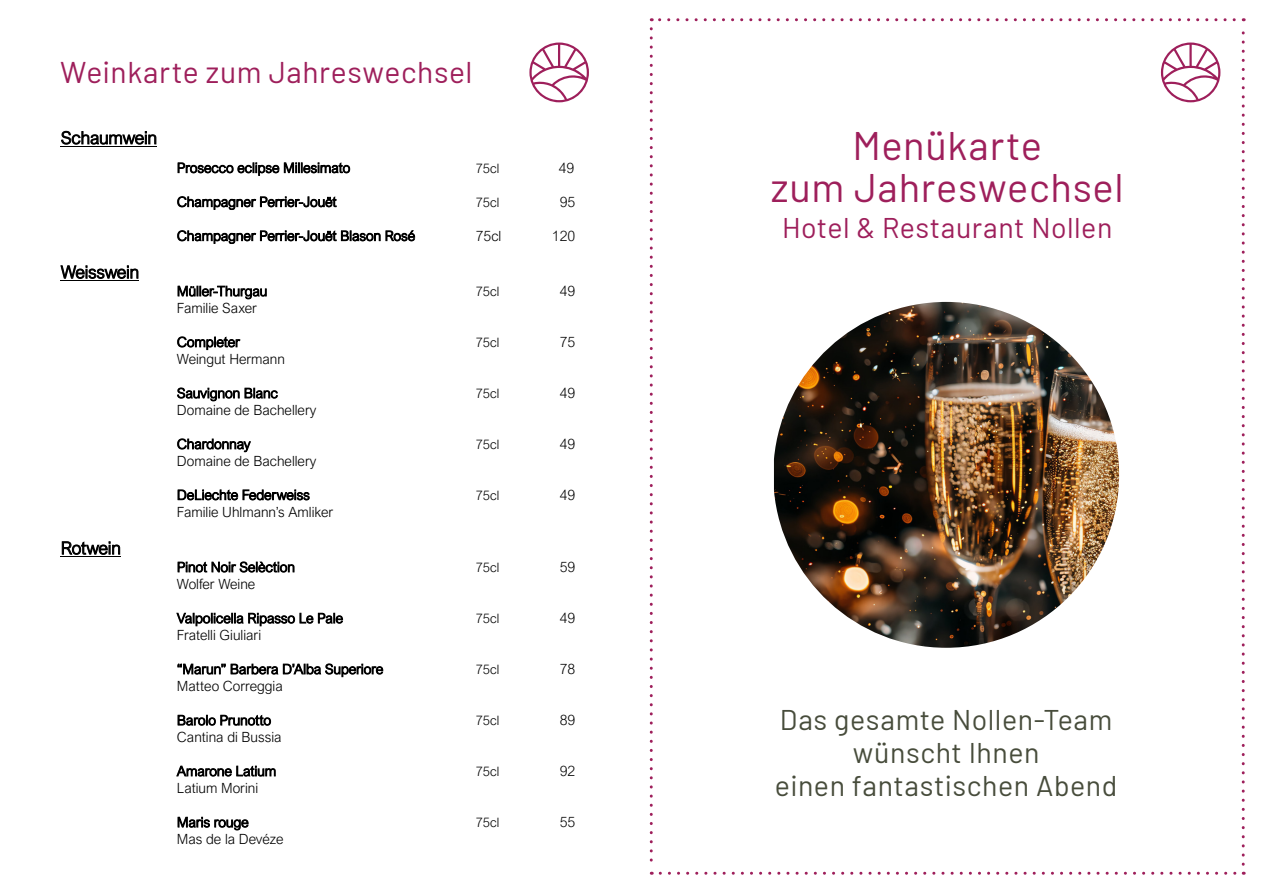
<style>
.page{position:relative;width:1263px;height:893px;background:#fff}
.page>*{position:absolute;margin:0;border:0;box-sizing:border-box;transform-origin:0 0}
.t1{font:39.9px "Barlow";letter-spacing:.02em;color:#9e1f5b}
.t2{font:30px "Barlow";letter-spacing:.02em;color:#9e1f5b}
.t3{font:28.5px "Barlow";letter-spacing:.02em;color:#474c3b}
.t4{font:28.5px "Barlow";letter-spacing:.02em;color:#9e1f5b}
.t5{font:300 17.4px "Arial Nova";letter-spacing:-.005em;color:#000}
.t6{font:300 14.1px "Arial Nova";color:#000}
.t7{font:300 13.8px "Arial Nova";color:#000}
.t8{font:300 12.9px "Arial Nova";color:#000}
</style>
<div class="page">
<svg style="left:1161px;top:43px;width:59px;height:59px"></svg>
<svg style="left:529px;top:43px;width:60px;height:59px"></svg>
<hr style="left:61px;top:146px;width:96px;height:1px;background:#000">
<hr style="left:61px;top:280px;width:78px;height:1px;background:#000">
<hr style="left:61px;top:556px;width:60px;height:1px;background:#000">
<svg style="left:650px;top:29px;width:3px;height:846px"></svg>
<svg style="left:660px;top:872px;width:584px;height:3px"></svg>
<svg style="left:1242px;top:18px;width:3px;height:846px"></svg>
<svg style="left:651px;top:18px;width:583px;height:3px"></svg>
<img style="left:774px;top:302px;width:345px;height:346px">
<p class="t2" style="left:60px;top:51px;width:414px">Weinkarte zum Jahreswechsel</p>
<p class="t5" style="left:61px;top:128px;width:98px">Schaumwein</p>
<p class="t5" style="left:61px;top:262px;width:80px">Weisswein</p>
<p class="t5" style="left:61px;top:538px;width:62px">Rotwein</p>
<p class="t7" style="left:177px;top:160px;width:175px">Prosecco eclipse Millesimato</p>
<p class="t8" style="left:476px;top:161px;width:25px">75cl</p>
<p class="t6" style="left:559px;top:160px;width:17px">49</p>
<p class="t7" style="left:177px;top:194px;width:161px">Champagner Perrier-Jouët</p>
<p class="t8" style="left:476px;top:195px;width:25px">75cl</p>
<p class="t6" style="left:560px;top:194px;width:17px">95</p>
<p class="t7" style="left:177px;top:228px;width:240px">Champagner Perrier-Jouët Blason Rosé</p>
<p class="t6" style="left:476px;top:228px;width:27px">75cl</p>
<p class="t6" style="left:552px;top:228px;width:25px">120</p>
<p class="t7" style="left:177px;top:283px;width:92px">Müller-Thurgau</p>
<p class="t8" style="left:476px;top:284px;width:25px">75cl</p>
<p class="t6" style="left:560px;top:283px;width:17px">49</p>
<p class="t6" style="left:177px;top:300px;width:81px">Familie Saxer</p>
<p class="t7" style="left:177px;top:334px;width:64px">Completer</p>
<p class="t8" style="left:476px;top:335px;width:25px">75cl</p>
<p class="t6" style="left:560px;top:334px;width:17px">75</p>
<p class="t6" style="left:177px;top:351px;width:110px">Weingut Hermann</p>
<p class="t7" style="left:177px;top:385px;width:102px">Sauvignon Blanc</p>
<p class="t8" style="left:476px;top:386px;width:25px">75cl</p>
<p class="t6" style="left:560px;top:385px;width:17px">49</p>
<p class="t6" style="left:177px;top:402px;width:141px">Domaine de Bachellery</p>
<p class="t7" style="left:177px;top:436px;width:75px">Chardonnay</p>
<p class="t8" style="left:476px;top:437px;width:25px">75cl</p>
<p class="t6" style="left:560px;top:436px;width:17px">49</p>
<p class="t6" style="left:177px;top:453px;width:141px">Domaine de Bachellery</p>
<p class="t7" style="left:177px;top:487px;width:134px">DeLiechte Federweiss</p>
<p class="t8" style="left:476px;top:488px;width:25px">75cl</p>
<p class="t6" style="left:560px;top:487px;width:17px">49</p>
<p class="t6" style="left:177px;top:504px;width:158px">Familie Uhlmann’s Amliker</p>
<p class="t7" style="left:177px;top:559px;width:119px">Pinot Noir Selèction</p>
<p class="t8" style="left:476px;top:560px;width:25px">75cl</p>
<p class="t6" style="left:560px;top:559px;width:17px">59</p>
<p class="t6" style="left:177px;top:576px;width:80px">Wolfer Weine</p>
<p class="t7" style="left:177px;top:610px;width:168px">Valpolicella Ripasso Le Pale</p>
<p class="t8" style="left:476px;top:611px;width:25px">75cl</p>
<p class="t6" style="left:560px;top:610px;width:17px">49</p>
<p class="t6" style="left:177px;top:627px;width:86px">Fratelli Giuliari</p>
<p class="t7" style="left:177px;top:661px;width:208px">“Marun” Barbera D’Alba Superiore</p>
<p class="t8" style="left:476px;top:662px;width:25px">75cl</p>
<p class="t6" style="left:560px;top:661px;width:17px">78</p>
<p class="t6" style="left:177px;top:678px;width:107px">Matteo Correggia</p>
<p class="t7" style="left:177px;top:712px;width:96px">Barolo Prunotto</p>
<p class="t8" style="left:476px;top:713px;width:25px">75cl</p>
<p class="t6" style="left:560px;top:712px;width:17px">89</p>
<p class="t6" style="left:177px;top:729px;width:106px">Cantina di Bussia</p>
<p class="t7" style="left:177px;top:763px;width:101px">Amarone Latium</p>
<p class="t8" style="left:476px;top:764px;width:25px">75cl</p>
<p class="t6" style="left:560px;top:763px;width:17px">92</p>
<p class="t6" style="left:177px;top:780px;width:83px">Latium Morini</p>
<p class="t7" style="left:177px;top:814px;width:73px">Maris rouge</p>
<p class="t8" style="left:476px;top:815px;width:25px">75cl</p>
<p class="t6" style="left:560px;top:814px;width:17px">55</p>
<p class="t6" style="left:177px;top:831px;width:108px">Mas de la Devéze</p>
<p class="t1" style="left:852px;top:117px;width:191px">Menükarte</p>
<p class="t1" style="left:771px;top:159px;width:354px">zum Jahreswechsel</p>
<p class="t4" style="left:782px;top:207px;width:332px">Hotel &amp; Restaurant Nollen</p>
<p class="t3" style="left:780px;top:699px;width:334px">Das gesamte Nollen-Team</p>
<p class="t3" style="left:853px;top:732px;width:188px">wünscht Ihnen</p>
<p class="t3" style="left:775px;top:765px;width:344px">einen fantastischen Abend</p>
</div>
